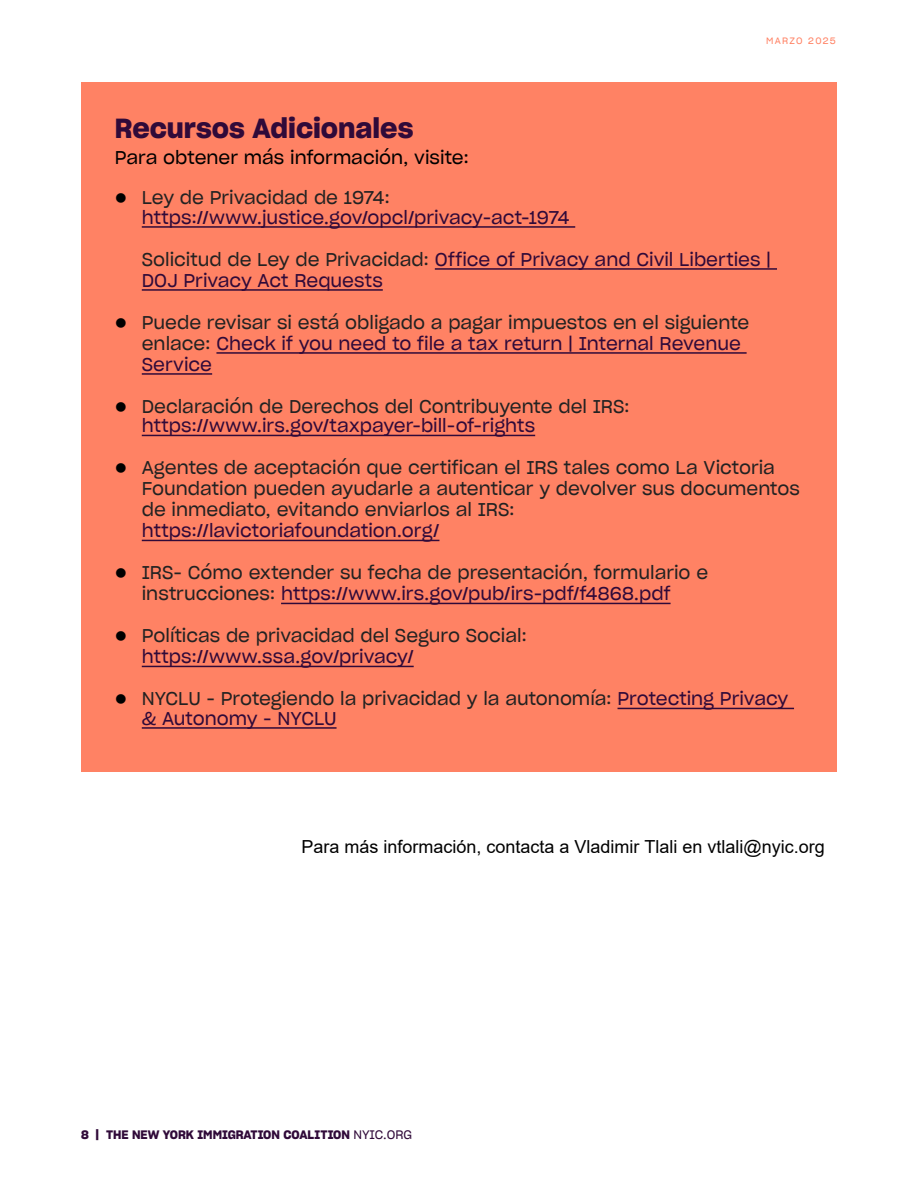
<style>
.page{position:relative;width:918px;height:1188px;background:#fff}
.page>*{position:absolute;margin:0;border:0;box-sizing:border-box;transform-origin:0 0}
.t1{font:27px "Sharp Grotesk Sm Bold 20";color:#300a39}
.t2{font:18px/21px "Sharp Grotesk Book 20";color:#222}
.t3{font:18px/21px "Sharp Grotesk Book 20";color:#300a39}
.t4{font:18px "Arial";color:#000}
.t5{font:18px "Sharp Grotesk Book 20";color:#000}
.t6{font:12px "Sharp Grotesk Sm Bold 20";color:#300a39}
.t7{font:9px "Sharp Grotesk Book 20";letter-spacing:.145em;color:#ff8264}
.s1{color:#222}
.s2{color:#300a39}
.s3{font-family:"Sharp Grotesk Book 20"}
</style>
<div class="page">
<div style="left:81px;top:82px;width:756px;height:690px;background:#ff8264"></div>
<hr style="left:142px;top:226px;width:433px;height:2px;background:#300a39">
<hr style="left:435px;top:268px;width:342px;height:2px;background:#300a39">
<hr style="left:142px;top:289px;width:241px;height:2px;background:#300a39">
<hr style="left:216px;top:352px;width:531px;height:2px;background:#300a39">
<hr style="left:142px;top:373px;width:70px;height:2px;background:#300a39">
<hr style="left:142px;top:435px;width:393px;height:1px;background:#300a39">
<hr style="left:142px;top:540px;width:297px;height:1px;background:#300a39">
<hr style="left:281px;top:603px;width:390px;height:1px;background:#300a39">
<hr style="left:142px;top:666px;width:272px;height:1px;background:#300a39">
<hr style="left:618px;top:708px;width:176px;height:1px;background:#300a39">
<hr style="left:142px;top:727px;width:195px;height:2px;background:#300a39">
<p class="t7" style="left:766px;top:34px;width:71px">MARZO 2025</p>
<h1 class="t1" style="left:115px;top:106px;width:300px">Recursos Adicionales</h1>
<p class="t5" style="left:115px;top:143px;width:356px">Para obtener más información, visite:</p>
<p class="t2" style="left:142px;top:186px;width:250px">Ley de Privacidad de 1974:</p>
<p class="t3" style="left:142px;top:206px;width:429px">https://www.justice.gov/opcl/privacy-act-1974</p>
<p class="t3" style="left:142px;top:248px;width:631px"><span class="s1">Solicitud de Ley de Privacidad:</span> Office of Privacy and Civil Liberties |<br>DOJ Privacy Act Requests</p>
<p class="t2" style="left:142px;top:311px;width:609px">Puede revisar si está obligado a pagar impuestos en el siguiente enlace: <span class="s2">Check if you need to file a tax return | Internal Revenue<br>Service</span></p>
<p class="t2" style="left:142px;top:395px;width:489px">Declaración de Derechos del Contribuyente del IRS:</p>
<p class="t3" style="left:142px;top:414px;width:395px">https://www.irs.gov/taxpayer-bill-of-rights</p>
<p class="t2" style="left:142px;top:456px;width:660px">Agentes de aceptación que certifican el IRS tales como La Victoria<br>Foundation pueden ayudarle a autenticar y devolver sus documentos de inmediato, evitando enviarlos al IRS:</p>
<p class="t3" style="left:142px;top:519px;width:299px">https://lavictoriafoundation.org/</p>
<p class="t2" style="left:142px;top:561px;width:568px">IRS- Cómo extender su fecha de presentación, formulario e instrucciones: <span class="s2">https://www.irs.gov/pub/irs-pdf/f4868.pdf</span></p>
<p class="t2" style="left:142px;top:624px;width:387px">Políticas de privacidad del Seguro Social:</p>
<p class="t3" style="left:142px;top:645px;width:273px">https://www.ssa.gov/privacy/</p>
<p class="t2" style="left:142px;top:688px;width:648px;line-height:19.5px">NYCLU - Protegiendo la privacidad y la autonomía: <span class="s2">Protecting Privacy &amp; Autonomy - NYCLU</span></p>
<p class="t4" style="left:301px;top:835px;width:525px">Para más información, contacta a Vladimir Tlali en vtlali@nyic.org</p>
<p class="t6" style="left:81px;top:1125px;width:333px">8 | THE NEW YORK IMMIGRATION COALITION <span class="s3">NYIC.ORG</span></p>
</div>
